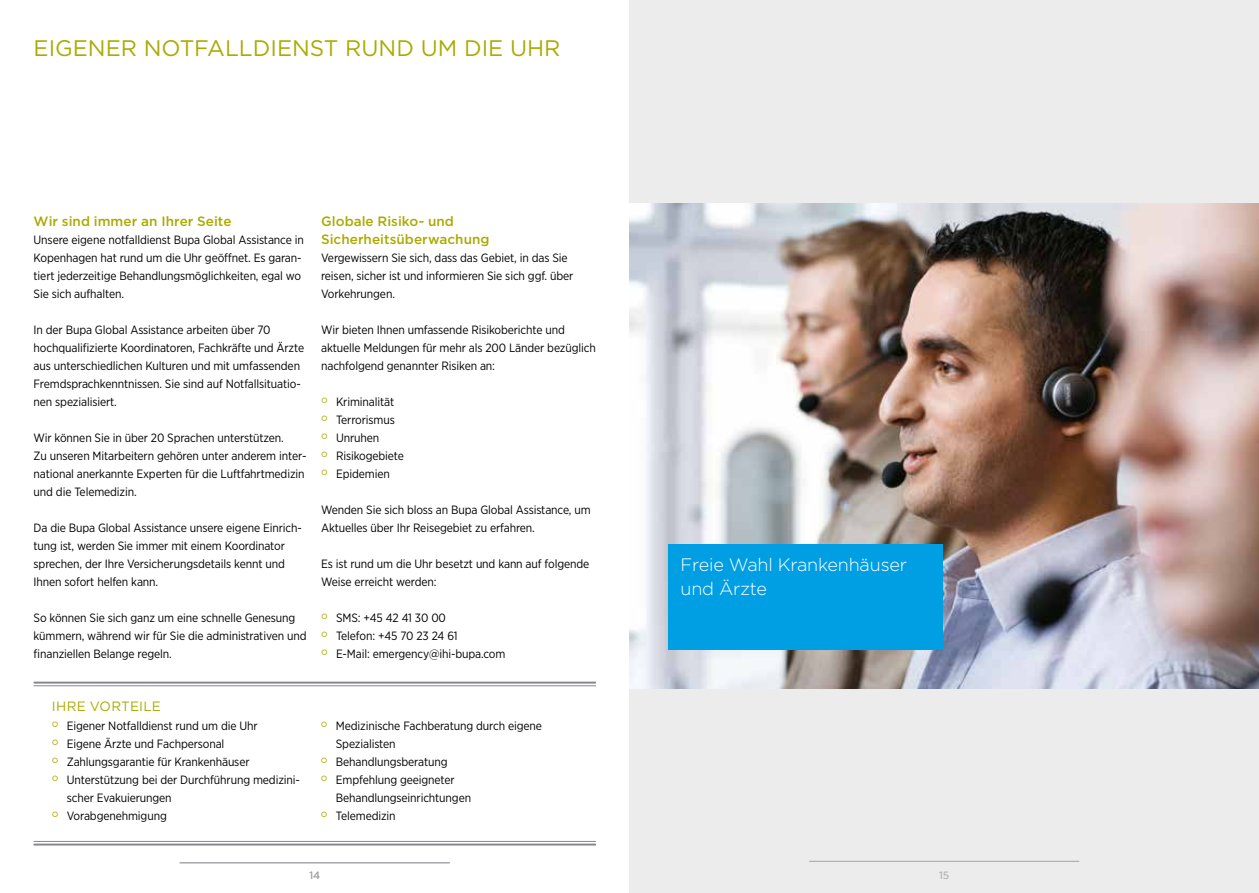
<style>
.page{position:relative;width:1259px;height:893px;background:#fff}
.page>*{position:absolute;margin:0;border:0;box-sizing:border-box;transform-origin:0 0}
.t1{font:22.5px "Gotham";color:#aa0}
.t2{font:300 18px/24px "Gotham";letter-spacing:-.01em;color:#fff}
.t3{font:500 13.5px/18px "Gotham";letter-spacing:.005em;color:#aa0}
.t4{font:13.5px "Gotham";letter-spacing:.015em;color:#aa0}
.t5{font:12px/18px "Gotham Narrow";letter-spacing:-.01em;color:#000}
.t6{font:10.5px "Gotham";color:#a2a3a7}
</style>
<div class="page">
<div style="left:629px;top:0;width:630px;height:893px;background:#ececed"></div>
<img style="left:629px;top:204px;width:630px;height:484px">
<div style="left:668px;top:544px;width:274px;height:106px;background:#009fe3"></div>
<hr style="left:34px;top:682px;width:562px;height:2px;background:#86878c">
<hr style="left:34px;top:685px;width:562px;height:1px;background:#86878c">
<hr style="left:34px;top:841px;width:562px;height:1px;background:#86878c">
<hr style="left:34px;top:844px;width:562px;height:1px;background:#86878c">
<hr style="left:180px;top:862px;width:270px;height:1px;background:#a2a3a7">
<hr style="left:809px;top:861px;width:270px;height:1px;background:#a2a3a7">
<h1 class="t1" style="left:34px;top:34px;width:528px">EIGENER NOTFALLDIENST RUND UM DIE UHR</h1>
<p class="t3" style="left:34px;top:212px;width:199px">Wir sind immer an Ihrer Seite</p>
<p class="t5" style="left:34px;top:230px;width:272px">Unsere eigene notfalldienst Bupa Global Assistance in Kopenhagen hat rund um die Uhr geöffnet. Es garan&shy;tiert jederzeitige Behandlungsmöglichkeiten, egal wo Sie sich aufhalten.</p>
<p class="t5" style="left:34px;top:320px;width:272px">In der Bupa Global Assistance arbeiten über 70 hochqualifizierte Koordinatoren, Fachkräfte und Ärzte aus unterschiedlichen Kulturen und mit umfassenden Fremdsprachkenntnissen. Sie sind auf Notfallsituatio&shy;nen spezialisiert.</p>
<p class="t5" style="left:34px;top:428px;width:274px">Wir können Sie in über 20 Sprachen unterstützen.<br>Zu unseren Mitarbeitern gehören unter anderem inter&shy;national anerkannte Experten für die Luftfahrtmedizin und die Telemedizin.</p>
<p class="t5" style="left:34px;top:518px;width:270px">Da die Bupa Global Assistance unsere eigene Einrich&shy;tung ist, werden Sie immer mit einem Koordinator sprechen, der Ihre Versicherungsdetails kennt und Ihnen sofort helfen kann.</p>
<p class="t5" style="left:34px;top:608px;width:274px">So können Sie sich ganz um eine schnelle Genesung kümmern, während wir für Sie die administrativen und finanziellen Belange regeln.</p>
<p class="t3" style="left:321px;top:212px;width:170px">Globale Risiko- und<br>Sicherheitsüberwachung</p>
<p class="t5" style="left:321px;top:248px;width:254px">Vergewissern Sie sich, dass das Gebiet, in das Sie reisen, sicher ist und informieren Sie sich ggf. über<br>Vorkehrungen.</p>
<p class="t5" style="left:321px;top:320px;width:276px">Wir bieten Ihnen umfassende Risikoberichte und aktuelle Meldungen für mehr als 200 Länder bezüglich nachfolgend genannter Risiken an:</p>
<p class="t5" style="left:336px;top:392px;width:69px">Kriminalität<br>Terrorismus<br>Unruhen<br>Risikogebiete<br>Epidemien</p>
<p class="t5" style="left:321px;top:500px;width:271px">Wenden Sie sich bloss an Bupa Global Assistance, um<br>Aktuelles über Ihr Reisegebiet zu erfahren.</p>
<p class="t5" style="left:321px;top:554px;width:270px">Es ist rund um die Uhr besetzt und kann auf folgende<br>Weise erreicht werden:</p>
<p class="t5" style="left:336px;top:608px;width:171px">SMS: +45 42 41 30 00<br>Telefon: +45 70 23 24 61<br>E-Mail: emergency@ihi-bupa.com</p>
<p class="t4" style="left:52px;top:697px;width:111px">IHRE VORTEILE</p>
<p class="t5" style="left:67px;top:716px;width:235px">Eigener Notfalldienst rund um die Uhr<br>Eigene Ärzte und Fachpersonal<br>Zahlungsgarantie für Krankenhäuser<br>Unterstützung bei der Durchführung medizini&shy;scher Evakuierungen<br>Vorabgenehmigung</p>
<p class="t5" style="left:336px;top:716px;width:208px">Medizinische Fachberatung durch eigene<br>Spezialisten<br>Behandlungsberatung<br>Empfehlung geeigneter<br>Behandlungseinrichtungen<br>Telemedizin</p>
<h2 class="t2" style="left:680px;top:553px;width:228px">Freie Wahl Krankenhäuser und Ärzte</h2>
<p class="t6" style="left:309px;top:868px;width:12px">14</p>
<p class="t6" style="left:939px;top:868px;width:12px">15</p>
</div>
